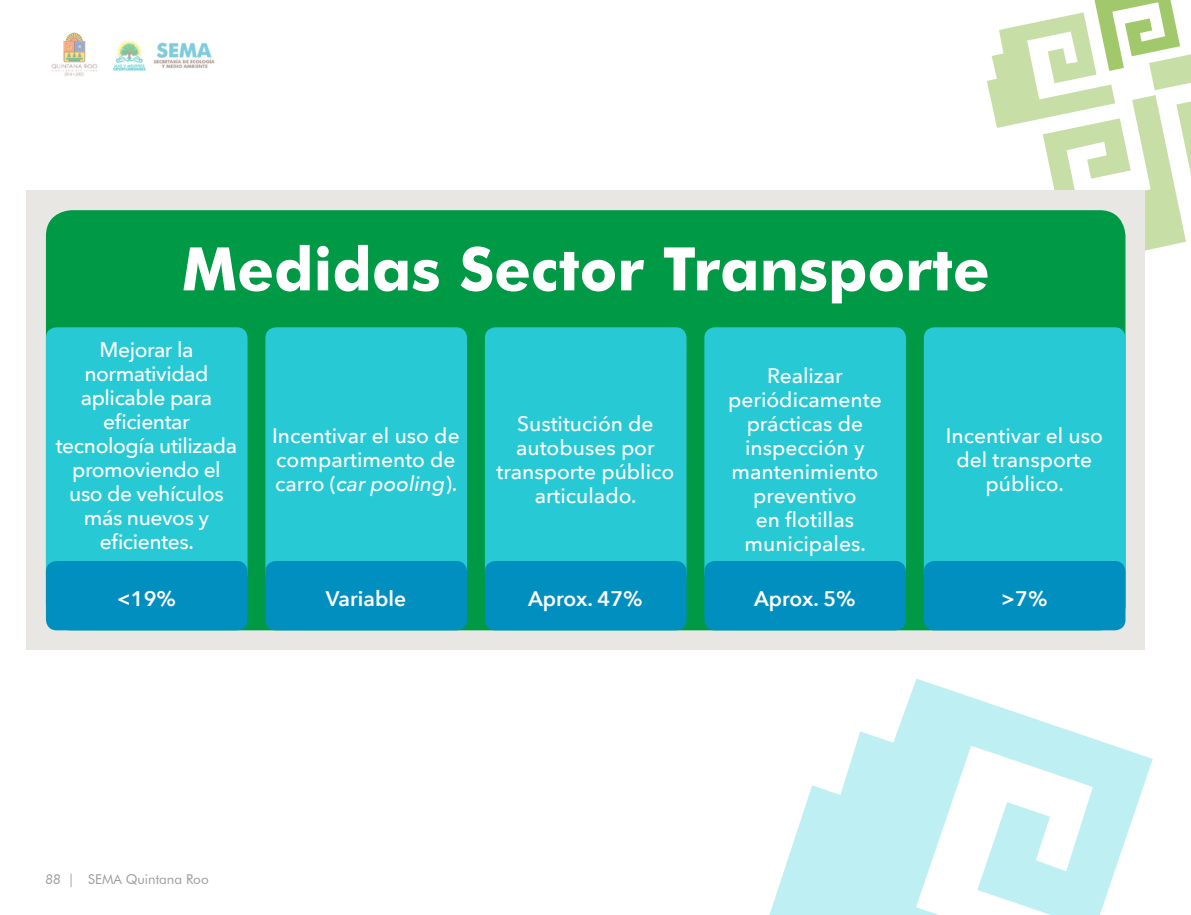
<style>
.page{position:relative;width:1191px;height:915px;background:#fff}
.page>*{position:absolute;margin:0;border:0;box-sizing:border-box;transform-origin:0 0}
.Texto_general{font:700 60px "Futura BT";color:#fff}
.Texto_general-2{font:500 21px/24px "Avenir Next";color:#fff;text-align:center}
.Texto_general-3{font:500 21px/24px "Avenir Next";letter-spacing:-.02em;color:#fff;text-align:center}
.Texto_general-4{font:600 21px "Avenir Next";color:#fff}
.t1{font:13.5px "Futura BT";color:#9d9d9c}
.s1{font-style:italic}
</style>
<div class="page">
<svg style="left:770px;top:678px;width:382px;height:236px;fill:#beeff2"></svg>
<svg style="left:987px;top:0;width:204px;height:251px"></svg>
<img style="left:51px;top:32px;width:164px;height:44px">
<div style="left:26px;top:190px;width:1119px;height:459px;background:#e8e7e4"></div>
<div style="left:46px;top:210px;width:1079px;height:420px;background:#009945;border-radius:26px"></div>
<div style="left:46px;top:327px;width:201px;height:257px;background:#26c9d4;border-radius:11px"></div>
<div style="left:46px;top:560px;width:201px;height:70px;background:#008fbf;border-radius:11px"></div>
<div style="left:265px;top:327px;width:202px;height:257px;background:#26c9d4;border-radius:11px"></div>
<div style="left:265px;top:560px;width:202px;height:70px;background:#008fbf;border-radius:11px"></div>
<div style="left:485px;top:327px;width:201px;height:257px;background:#26c9d4;border-radius:11px"></div>
<div style="left:485px;top:560px;width:201px;height:70px;background:#008fbf;border-radius:11px"></div>
<div style="left:704px;top:327px;width:202px;height:257px;background:#26c9d4;border-radius:11px"></div>
<div style="left:704px;top:560px;width:202px;height:70px;background:#008fbf;border-radius:11px"></div>
<div style="left:924px;top:327px;width:201px;height:257px;background:#26c9d4;border-radius:11px"></div>
<div style="left:924px;top:560px;width:201px;height:70px;background:#008fbf;border-radius:11px"></div>
<p class="Texto_general" style="left:182px;top:232px;width:809px">Medidas Sector Transporte</p>
<p class="Texto_general-3" style="left:56px;top:337px;width:183px">Mejorar la normatividad aplicable para eficientar tecnología utilizada promoviendo el uso de vehículos más nuevos y eficientes.</p>
<p class="Texto_general-2" style="left:728px;top:362px;width:155px">Realizar periódicamente prácticas de inspección y mantenimiento preventivo<br>en flotillas municipales.</p>
<p class="Texto_general-4" style="left:754px;top:580px;width:103px">Aprox. 5%</p>
<p class="Texto_general-2" style="left:496px;top:410px;width:179px">Sustitución de autobuses por transporte público articulado.</p>
<p class="Texto_general-2" style="left:272px;top:422px;width:189px;text-align:left">Incentivar el uso de compartimento de carro (<span class="s1">car pooling</span>).</p>
<p class="Texto_general-2" style="left:946px;top:422px;width:158px">Incentivar el uso del transporte público.</p>
<p class="Texto_general-4" style="left:326px;top:580px;width:82px">Variable</p>
<p class="Texto_general-4" style="left:528px;top:580px;width:116px">Aprox. 47%</p>
<p class="Texto_general-4" style="left:117px;top:580px;width:61px">&lt;19%</p>
<p class="Texto_general-4" style="left:1001px;top:580px;width:48px">&gt;7%</p>
<p class="t1" style="left:45px;top:870px;width:165px"><span class="s1">88</span> | SEMA Quintana Roo</p>
</div>
